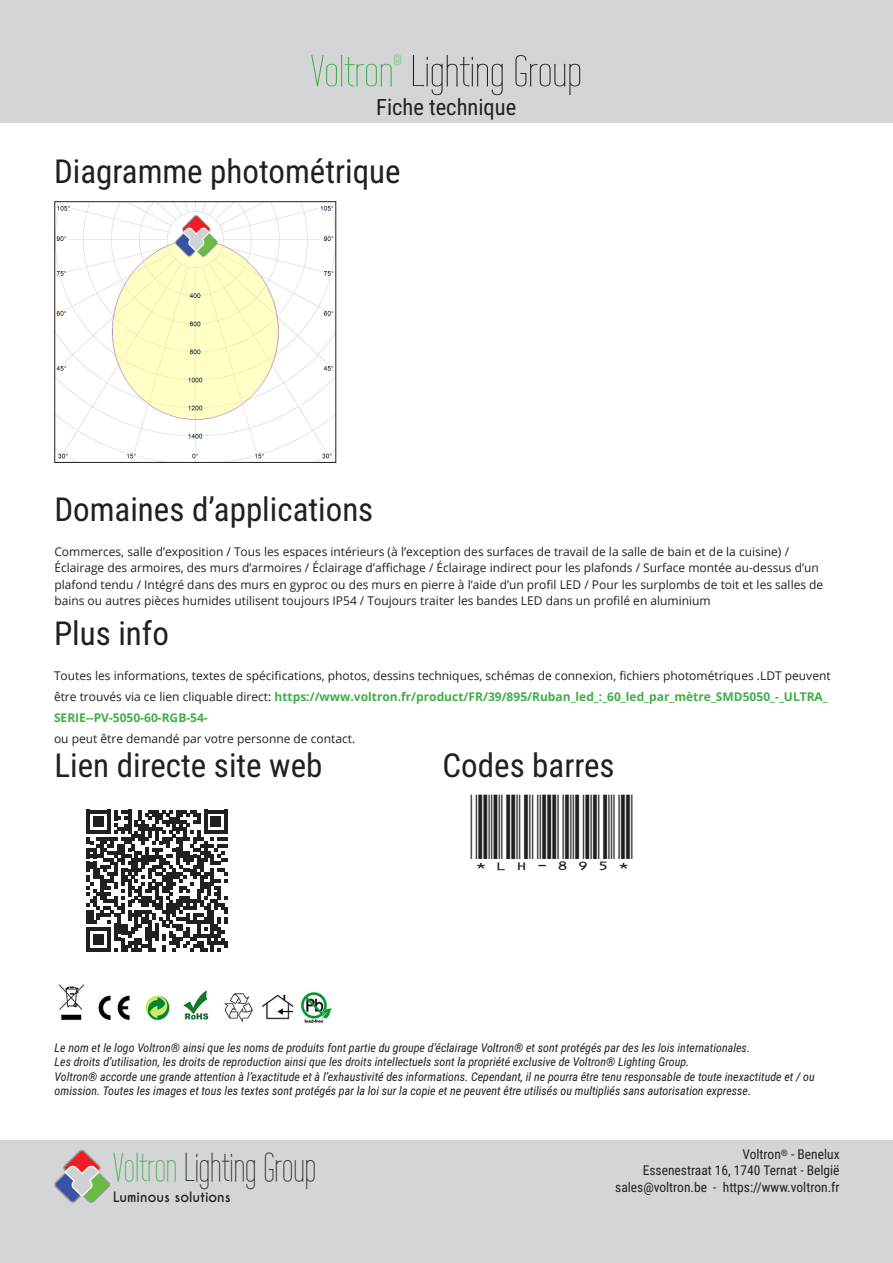
<style>
.page{position:relative;width:893px;height:1263px;background:#fff}
.page>*{position:absolute;margin:0;border:0;box-sizing:border-box;transform-origin:0 0}
.t1{font:43.5px "Wire One";color:#231f20;scale:1.2 1}
.t2{font:40.5px "Wire One";color:#231f20}
.t3{font:33px "Roboto Condensed";color:#231f20}
.t4{font:22.5px "Roboto Condensed";color:#231f20}
.t5{font:15px "Wire One";color:#40ae49;scale:1.2 1}
.t6{font:13.5px/16.5px "Roboto Condensed";color:#231f20;text-align:right}
.t7{font:700 13.5px "Caviar Dreams";color:#231f20}
.t8{font:12px/16.5px "Open Sans";color:#231f20}
.t9{font:italic 12px/14.4px "Roboto Condensed";color:#231f20}
.s1{color:#40ae49}
.s2{font-weight:700;color:#40ae49}
</style>
<div class="page">
<div style="left:0;top:1141px;width:893px;height:122px;background:#d4d5d7"></div>
<img style="left:55px;top:1150px;width:54px;height:53px">
<div style="left:0;top:0;width:893px;height:122px;background:#d4d5d7"></div>
<img style="left:58px;top:984px;width:274px;height:40px">
<img style="left:56px;top:203px;width:278px;height:258px">
<div style="left:54px;top:201px;width:282px;height:262px;border:1px solid #231f20"></div>
<svg style="left:86px;top:810px;width:142px;height:141px"></svg>
<p class="t5" style="left:394px;top:52px;width:8px">®</p>
<h3 class="t4" style="left:376px;top:91px;width:142px">Fiche technique</h3>
<h1 class="t1" style="left:311px;top:47px;width:228px"><span class="s1">Voltron</span> Lighting Group</h1>
<h3 class="t3" style="left:54px;top:148px;width:348px">Diagramme photométrique</h3>
<h3 class="t3" style="left:54px;top:486px;width:320px">Domaines d’applications</h3>
<p class="t8" style="left:54px;top:543px;width:770px">Commerces, salle d’exposition / Tous les espaces intérieurs (à l’exception des surfaces de travail de la salle de bain et de la cuisine) / Éclairage des armoires, des murs d’armoires / Éclairage d’affichage / Éclairage indirect pour les plafonds / Surface montée au-dessus d’un plafond tendu / Intégré dans des murs en gyproc ou des murs en pierre à l’aide d’un profil LED / Pour les surplombs de toit et les salles de bains ou autres pièces humides utilisent toujours IP54 / Toujours traiter les bandes LED dans un profilé en aluminium</p>
<h3 class="t3" style="left:54px;top:610px;width:116px">Plus info</h3>
<p class="t8" style="left:54px;top:665px;width:778px;line-height:21px">Toutes les informations, textes de spécifications, photos, dessins techniques, schémas de connexion, fichiers photométriques .LDT peuvent être trouvés via ce lien cliquable direct: <span class="s2">https://www.voltron.fr/product/FR/39/895/Ruban_led_:_60_led_par_mètre_SMD5050_-_ULTRA_<br>SERIE--PV-5050-60-RGB-54-</span></p>
<p class="t8" style="left:54px;top:730px;width:303px">ou peut être demandé par votre personne de contact.</p>
<h3 class="t3" style="left:55px;top:742px;width:269px">Lien directe site web</h3>
<h3 class="t3" style="left:443px;top:742px;width:174px">Codes barres</h3>
<p class="t9" style="left:55px;top:1040px;width:762px">Le nom et le logo Voltron® ainsi que les noms de produits font partie du groupe d’éclairage Voltron® et sont protégés par des les lois internationales.<br>Les droits d’utilisation, les droits de reproduction ainsi que les droits intellectuels sont la propriété exclusive de Voltron® Lighting Group.<br>Voltron® accorde une grande attention à l’exactitude et à l’exhaustivité des informations. Cependant, il ne pourra être tenu responsable de toute inexactitude et / ou omission. Toutes les images et tous les textes sont protégés par la loi sur la copie et ne peuvent être utilisés ou multipliés sans autorisation expresse.</p>
<h2 class="t2" style="left:113px;top:1145px;width:204px"><span class="s1">Voltron</span> Lighting Group</h2>
<p class="t7" style="left:113px;top:1189px;width:119px">Luminous solutions</p>
<p class="t6" style="left:615px;top:1145px;width:226px">Voltron<sup>®</sup> - Benelux<br>Essenestraat 16, 1740 Ternat - België sales@voltron.be - https://www.voltron.fr</p>
</div>
